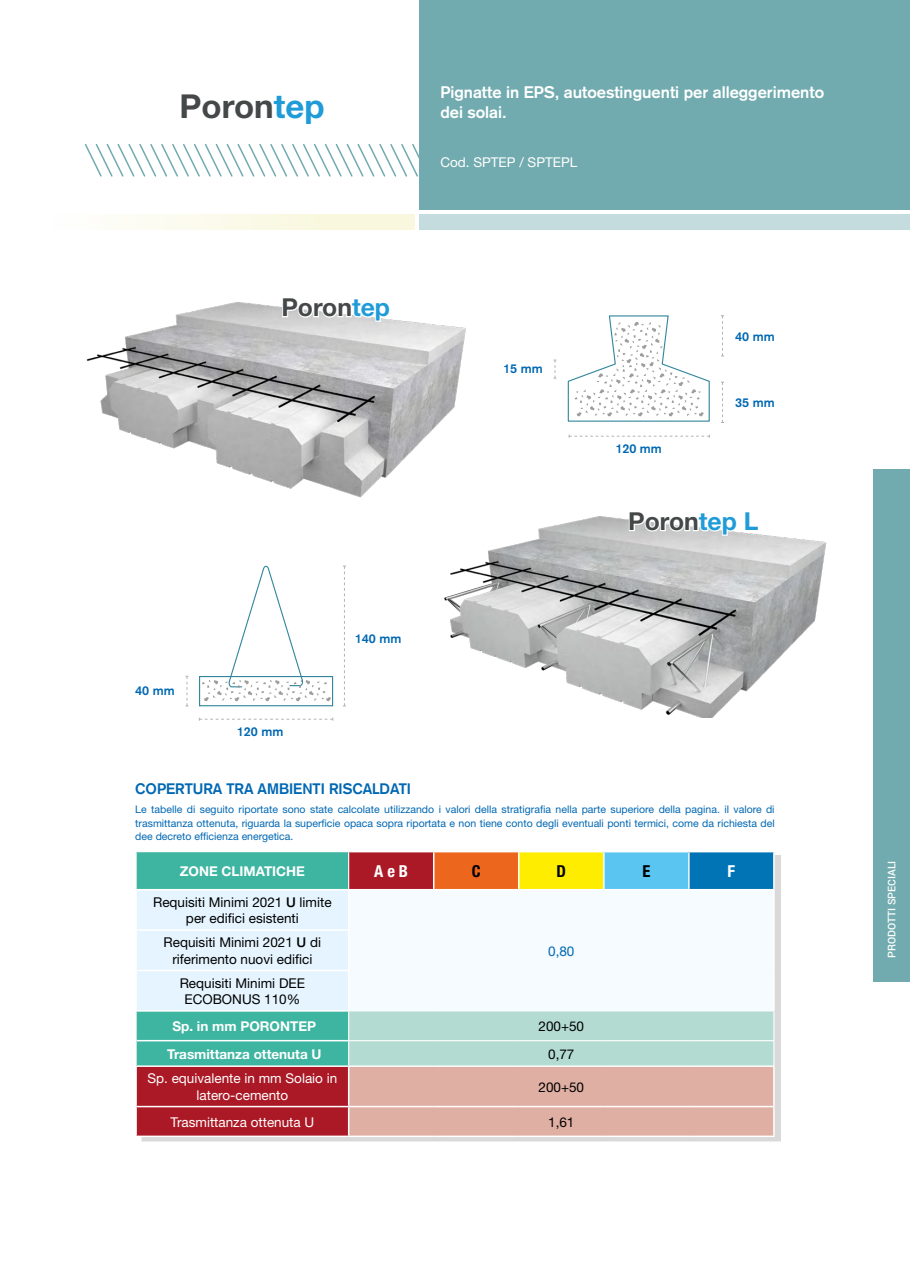
<style>
.page{position:relative;width:910px;height:1280px;background:#fff}
.page>*{position:absolute;margin:0;border:0;box-sizing:border-box;transform-origin:0 0}
.t1{font:700 33px "Helvetica Neue";color:#454849}
.t2{font:700 24.75px "Helvetica Neue";color:#454849}
.t3{font:700 16.5px/19.8px "Akzidenz Grotesk";color:#fff}
.t4{font:700 condensed 16.5px "Helvetica Neue";color:#fff}
.t5{font:700 condensed 16.5px "Helvetica Neue";color:#000}
.t6{font:700 15px "Akzidenz Grotesk";color:#0068b3}
.t7{font:13.5px/16.5px "Helvetica Neue";color:#000;text-align:center}
.t8{font:13.5px/16.5px "Helvetica Neue";color:#fff;text-align:center}
.t9{font:700 13.5px "Helvetica Neue";color:#fff}
.t10{font:13.5px "Helvetica Neue";color:#0068b3}
.t11{font:700 12.6px "Akzidenz Grotesk";color:#0068b3}
.t12{font:10.5px/13.5px "Helvetica Neue";color:#0068b3;text-align:justify}
.t13{font:500 10.5px "Roboto";color:#fff}
.s1{color:#1f9cd8}
.s2{font-weight:500}
</style>
<div class="page">
<svg style="left:84px;top:143px;width:335px;height:34px"></svg>
<div style="left:419px;top:214px;width:491px;height:16px;background:#c5dcde"></div>
<div style="left:419px;top:0;width:491px;height:210px;background:#71abaf"></div>
<div style="left:0;top:214px;width:415px;height:16px;background:linear-gradient(to right,#fff,#f8f6d9)"></div>
<div style="left:873px;top:469px;width:37px;height:512px;background:#71abaf"></div>
<img style="left:86px;top:302px;width:380px;height:196px">
<img style="left:444px;top:516px;width:383px;height:202px">
<div style="left:142px;top:855px;width:639px;height:287px;background:#d9d9d9"></div>
<hr style="left:773px;top:852px;width:2px;height:37px;background:#fff">
<svg style="left:136px;top:852px;width:638px;height:283px;background:#c5c6c0"></svg>
<hr style="left:773px;top:1067px;width:2px;height:39px;background:#fff">
<hr style="left:773px;top:1106px;width:2px;height:29px;background:#fff">
<hr style="left:136px;top:852px;width:1px;height:37px;background:#fff">
<hr style="left:348px;top:852px;width:1px;height:37px;background:#fff">
<hr style="left:135px;top:1065px;width:214px;height:2px;background:#fff">
<hr style="left:135px;top:1135px;width:214px;height:2px;background:#fff">
<hr style="left:135px;top:1106px;width:214px;height:1px;background:#fff">
<hr style="left:349px;top:1065px;width:85px;height:2px;background:#fff">
<hr style="left:434px;top:1065px;width:85px;height:2px;background:#fff">
<hr style="left:519px;top:1065px;width:85px;height:2px;background:#fff">
<hr style="left:604px;top:1065px;width:85px;height:2px;background:#fff">
<hr style="left:689px;top:1065px;width:86px;height:2px;background:#fff">
<hr style="left:349px;top:1135px;width:85px;height:2px;background:#fff">
<hr style="left:434px;top:1135px;width:85px;height:2px;background:#fff">
<hr style="left:519px;top:1135px;width:85px;height:2px;background:#fff">
<hr style="left:604px;top:1135px;width:85px;height:2px;background:#fff">
<hr style="left:689px;top:1135px;width:86px;height:2px;background:#fff">
<hr style="left:349px;top:1106px;width:85px;height:1px;background:#fff">
<hr style="left:434px;top:1106px;width:85px;height:1px;background:#fff">
<hr style="left:519px;top:1106px;width:85px;height:1px;background:#fff">
<hr style="left:604px;top:1106px;width:85px;height:1px;background:#fff">
<hr style="left:689px;top:1106px;width:84px;height:1px;background:#fff">
<hr style="left:135px;top:890px;width:2px;height:40px;background:#fff">
<hr style="left:135px;top:930px;width:2px;height:40px;background:#fff">
<hr style="left:135px;top:970px;width:2px;height:40px;background:#fff">
<hr style="left:135px;top:889px;width:214px;height:1px;background:#fff">
<hr style="left:137px;top:929px;width:211px;height:2px;background:#fff">
<hr style="left:137px;top:970px;width:211px;height:1px;background:#fff">
<hr style="left:135px;top:1010px;width:213px;height:2px;background:#fff">
<hr style="left:137px;top:1040px;width:211px;height:1px;background:#fff">
<hr style="left:348px;top:890px;width:1px;height:40px;background:#fff">
<hr style="left:348px;top:930px;width:1px;height:40px;background:#fff">
<hr style="left:348px;top:970px;width:1px;height:40px;background:#fff">
<hr style="left:349px;top:889px;width:85px;height:1px;background:#fff">
<hr style="left:434px;top:889px;width:85px;height:1px;background:#fff">
<hr style="left:519px;top:889px;width:85px;height:1px;background:#fff">
<hr style="left:604px;top:889px;width:85px;height:1px;background:#fff">
<hr style="left:689px;top:889px;width:86px;height:1px;background:#fff">
<hr style="left:773px;top:890px;width:2px;height:40px;background:#fff">
<hr style="left:773px;top:930px;width:2px;height:40px;background:#fff">
<hr style="left:773px;top:970px;width:2px;height:40px;background:#fff">
<hr style="left:348px;top:1010px;width:86px;height:1px;background:#fff">
<hr style="left:434px;top:1010px;width:85px;height:1px;background:#fff">
<hr style="left:519px;top:1010px;width:85px;height:1px;background:#fff">
<hr style="left:604px;top:1010px;width:85px;height:1px;background:#fff">
<hr style="left:689px;top:1010px;width:85px;height:1px;background:#fff">
<hr style="left:348px;top:1040px;width:86px;height:1px;background:#fff">
<hr style="left:434px;top:1040px;width:85px;height:1px;background:#fff">
<hr style="left:519px;top:1040px;width:85px;height:1px;background:#fff">
<hr style="left:604px;top:1040px;width:85px;height:1px;background:#fff">
<hr style="left:689px;top:1040px;width:85px;height:1px;background:#fff">
<svg style="left:281px;top:302px;width:111px;height:21px"></svg>
<svg style="left:628px;top:516px;width:132px;height:21px"></svg>
<svg style="left:721px;top:382px;width:3px;height:41px"></svg>
<svg style="left:721px;top:315px;width:3px;height:42px"></svg>
<svg style="left:553px;top:360px;width:3px;height:19px"></svg>
<svg style="left:569px;top:435px;width:141px;height:3px"></svg>
<svg style="left:567px;top:315px;width:143px;height:107px"></svg>
<hr style="left:200px;top:676px;width:126px;height:1px;background:#31869d">
<hr style="left:200px;top:705px;width:133px;height:1px;background:#31869d">
<hr style="left:199px;top:676px;width:1px;height:30px;background:#31869d">
<hr style="left:332px;top:676px;width:1px;height:30px;background:#31869d">
<svg style="left:185px;top:676px;width:4px;height:31px"></svg>
<svg style="left:343px;top:566px;width:3px;height:141px"></svg>
<svg style="left:199px;top:718px;width:134px;height:3px"></svg>
<svg style="left:202px;top:565px;width:130px;height:136px"></svg>
<h1 class="t1" style="left:180px;top:86px;width:146px">Poron<span class="s1">tep</span></h1>
<h3 class="t3" style="left:440px;top:82px;width:385px">Pignatte in EPS, autoestinguenti per alleggerimento dei solai.</h3>
<p class="t8" style="left:440px;top:154px;width:138px">Cod. SPTEP / SPTEPL</p>
<h2 class="t2" style="left:281px;top:292px;width:110px">Poron<span class="s1">tep</span></h2>
<p class="t11" style="left:135px;top:684px;width:41px">40 mm</p>
<p class="t11" style="left:237px;top:724px;width:48px">120 mm</p>
<p class="t11" style="left:355px;top:631px;width:48px">140 mm</p>
<h3 class="t6" style="left:135px;top:780px;width:277px">COPERTURA TRA AMBIENTI RISCALDATI</h3>
<p class="t11" style="left:503px;top:362px;width:41px">15 mm</p>
<p class="t11" style="left:735px;top:329px;width:41px">40 mm</p>
<p class="t11" style="left:615px;top:441px;width:48px">120 mm</p>
<p class="t11" style="left:735px;top:395px;width:41px">35 mm</p>
<h2 class="t2" style="left:628px;top:506px;width:132px">Poron<span class="s1">tep L</span></h2>
<p class="t12" style="left:135px;top:803px;width:641px">Le tabelle di seguito riportate sono state calcolate utilizzando i valori della stratigrafia nella parte superiore della pagina. il valore di trasmittanza ottenuta, riguarda la superficie opaca sopra riportata e non tiene conto degli eventuali ponti termici, come da richiesta del dee decreto efficienza energetica.</p>
<p class="t9" style="left:180px;top:863px;width:127px">ZONE CLIMATICHE</p>
<h3 class="t4" style="left:374px;top:861px;width:35px">A e B</h3>
<h3 class="t5" style="left:472px;top:861px;width:10px">C</h3>
<h3 class="t5" style="left:557px;top:861px;width:11px">D</h3>
<h3 class="t5" style="left:642px;top:861px;width:9px">E</h3>
<h3 class="t4" style="left:728px;top:861px;width:9px">F</h3>
<p class="t7" style="left:153px;top:894px;width:180px">Requisiti Minimi 2021 <span class="s2">U</span> limite per edifici esistenti</p>
<p class="t10" style="left:548px;top:943px;width:28px">0,80</p>
<p class="t7" style="left:164px;top:934px;width:159px">Requisiti Minimi 2021 <span class="s2">U</span> di riferimento nuovi edifici</p>
<p class="t7" style="left:180px;top:974px;width:127px">Requisiti Minimi DEE<br>ECOBONUS 110%</p>
<p class="t9" style="left:172px;top:1018px;width:145px">Sp. in mm PORONTEP</p>
<p class="t7" style="left:538px;top:1018px;width:47px">200+50</p>
<p class="t9" style="left:167px;top:1045px;width:156px">Trasmittanza ottenuta U</p>
<p class="t7" style="left:548px;top:1045px;width:28px">0,77</p>
<p class="t8" style="left:147px;top:1070px;width:191px">Sp. equivalente in mm Solaio in latero-cemento</p>
<p class="t7" style="left:538px;top:1078px;width:47px">200+50</p>
<p class="t8" style="left:170px;top:1113px;width:145px">Trasmittanza ottenuta U</p>
<p class="t7" style="left:548px;top:1113px;width:28px">1,61</p>
<p class="t13" style="left:884px;top:958px;width:99px;rotate:-90deg">PRODOTTI SPECIALI</p>
</div>
